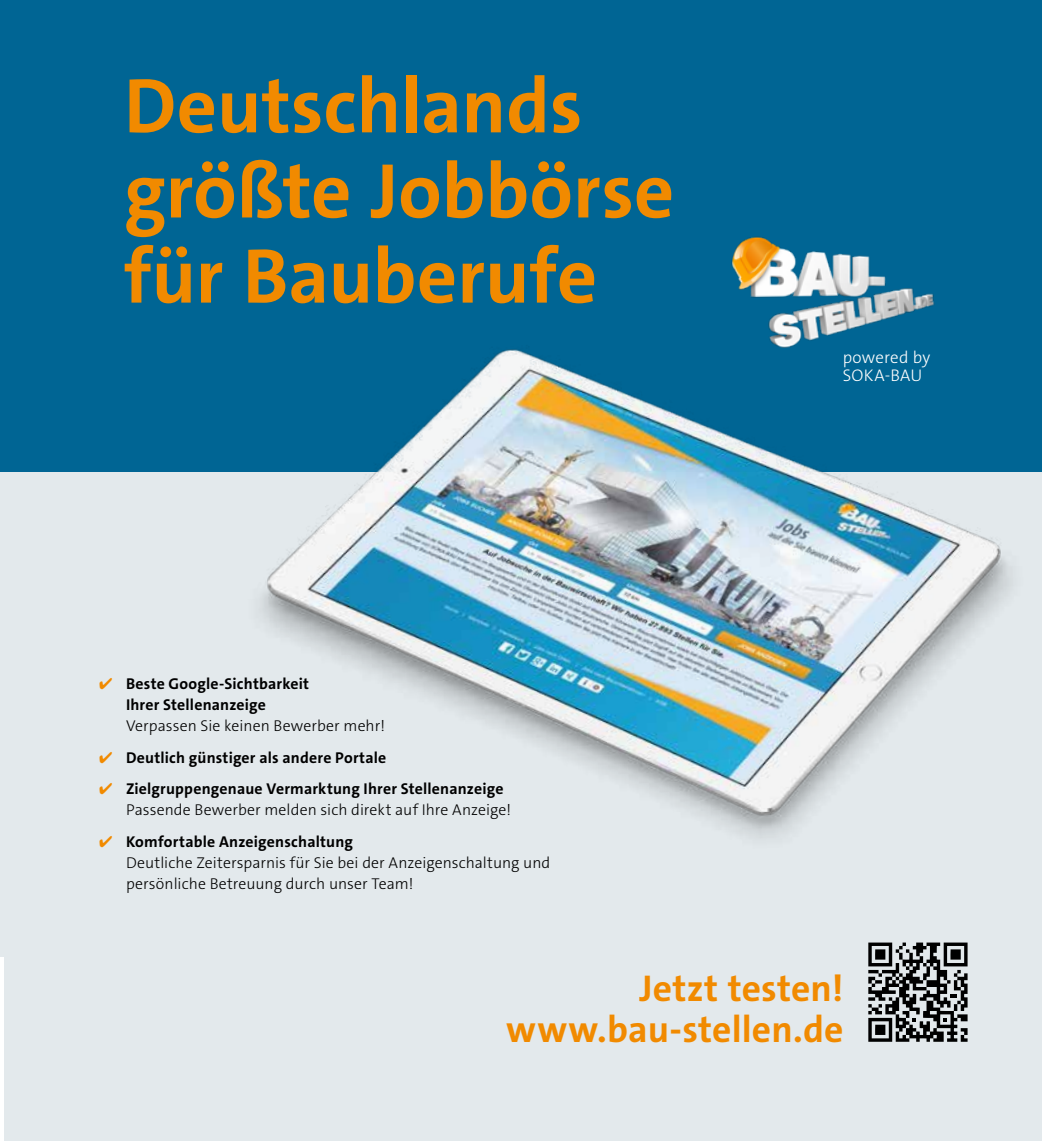
<style>
.page{position:relative;width:1042px;height:1141px;background:#fff}
.page>*{position:absolute;margin:0;border:0;box-sizing:border-box;transform-origin:0 0}
.t1{font:700 78.23px/85px "The Sans C5";color:#f18a00}
.t2{font:700 37.45px/40.8px "The Sans C5";letter-spacing:.005em;color:#f18a00;text-align:right}
.t3{font:300 16.97px/17.8px "The Sans C5";letter-spacing:.015em;color:#fff}
.t4{font:700 15.75px/21px "The Sans C5";letter-spacing:.015em;color:#000}
.t5{font:300 15.75px/21px "The Sans C5";letter-spacing:.005em;color:#000}
.s1{color:#f18a00}
.s2{font-weight:300}
.s3{font-weight:700}
</style>
<div class="page">
<div style="left:5px;top:0;width:1037px;height:1141px;background:#e3e9ec"></div>
<div style="left:0;top:184px;width:908px;height:773px;background:#e3e9ec"></div>
<div style="left:0;top:0;width:1042px;height:471px;background:#006594"></div>
<svg style="left:868px;top:943px;width:99px;height:99px"></svg>
<img style="left:224px;top:349px;width:818px;height:490px">
<img style="left:718px;top:236px;width:232px;height:127px">
<h1 class="t1" style="left:124px;top:64px;width:552px">Deutschlands größte Jobbörse für Bauberufe</h1>
<p class="t4" style="left:126px;top:674px;width:185px;text-indent:-27px"><span class="s1">✔</span> Beste Google-Sichtbarkeit<br>Ihrer Stellenanzeige</p>
<p class="t5" style="left:126px;top:716px;width:261px">Verpassen Sie keinen Bewerber mehr!</p>
<p class="t4" style="left:99px;top:747px;width:289px"><span class="s1">✔</span> Deutlich günstiger als andere Portale</p>
<p class="t4" style="left:126px;top:779px;width:387px;text-indent:-27px"><span class="s1">✔</span> Zielgruppengenaue Vermarktung Ihrer Stellenanzeige<br><span class="s2">Passende Bewerber melden sich direkt auf Ihre Anzeige!</span></p>
<p class="t5" style="left:126px;top:831px;width:426px;text-indent:-27px"><span class="s1">✔</span> <span class="s3">Komfortable Anzeigenschaltung<br></span>Deutliche Zeitersparnis für Sie bei der Anzeigenschaltung und persönliche Betreuung durch unser Team!</p>
<p class="t3" style="left:843px;top:349px;width:89px">powered by<br>SOKA-BAU</p>
<h2 class="t2" style="left:506px;top:968px;width:339px">Jetzt testen! www.bau-stellen.de</h2>
</div>
